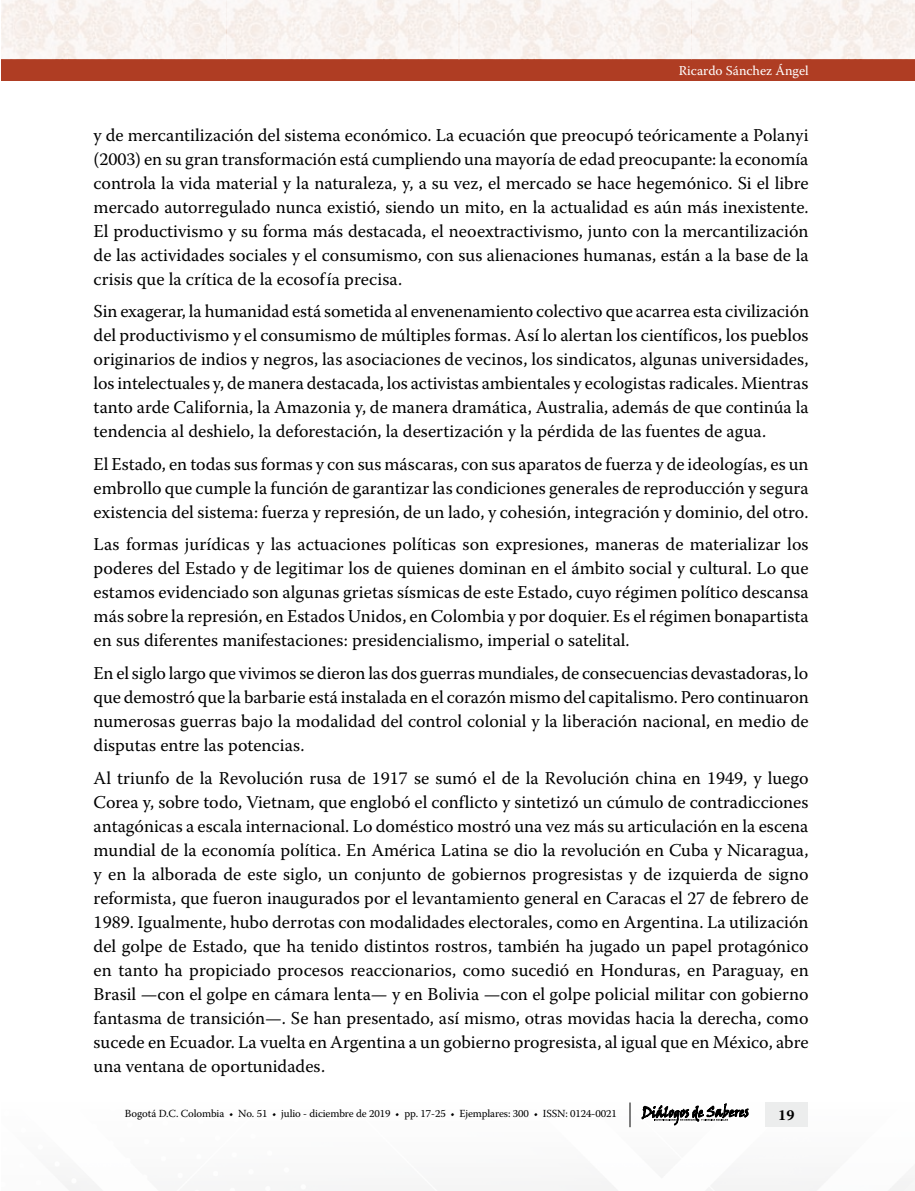
<style>
.page{position:relative;width:915px;height:1191px;background:#fff}
.page>*{position:absolute;margin:0;border:0;box-sizing:border-box;transform-origin:0 0}
.t1{font:18px/24px "Warnock Pro";color:#000;text-align:justify}
.t2{font:700 15px "Warnock Pro";color:#000}
.t3{font:13.5px "Warnock Pro";color:#fff}
.t4{font:10.8px "Warnock Pro";letter-spacing:-.01em;color:#000}
</style>
<div class="page">
<div style="left:2px;top:60px;width:912px;height:21px;background:#af3d23"></div>
<div style="left:764px;top:1102px;width:43px;height:24px;background:#eceded"></div>
<svg style="left:641px;top:1103px;width:108px;height:23px"></svg>
<svg style="left:629px;top:1102px;width:1px;height:25px"></svg>
<div style="left:2px;top:0;width:912px;height:60px;background:#f9f2ef"></div>
<p class="t3" style="left:678px;top:62px;width:131px">Ricardo Sánchez Ángel</p>
<p class="t1" style="left:94px;top:123px;width:716px">y de mercantilización del sistema económico. La ecuación que preocupó teóricamente a Polanyi (2003) en su gran transformación está cumpliendo una mayoría de edad preocupante: la economía controla la vida material y la naturaleza, y, a su vez, el mercado se hace hegemónico. Si el libre mercado autorregulado nunca existió, siendo un mito, en la actualidad es aún más inexistente.<br>El productivismo y su forma más destacada, el neoextractivismo, junto con la mercantilización de las actividades sociales y el consumismo, con sus alienaciones humanas, están a la base de la crisis que la crítica de la ecosofía precisa.</p>
<p class="t1" style="left:94px;top:299px;width:716px">Sin exagerar, la humanidad está sometida al envenenamiento colectivo que acarrea esta civilización del productivismo y el consumismo de múltiples formas. Así lo alertan los científicos, los pueblos originarios de indios y negros, las asociaciones de vecinos, los sindicatos, algunas universidades, los intelectuales y, de manera destacada, los activistas ambientales y ecologistas radicales. Mientras tanto arde California, la Amazonia y, de manera dramática, Australia, además de que continúa la tendencia al deshielo, la deforestación, la desertización y la pérdida de las fuentes de agua.</p>
<p class="t1" style="left:94px;top:452px;width:716px">El Estado, en todas sus formas y con sus máscaras, con sus aparatos de fuerza y de ideologías, es un embrollo que cumple la función de garantizar las condiciones generales de reproducción y segura existencia del sistema: fuerza y represión, de un lado, y cohesión, integración y dominio, del otro.</p>
<p class="t1" style="left:94px;top:532px;width:716px">Las formas jurídicas y las actuaciones políticas son expresiones, maneras de materializar los poderes del Estado y de legitimar los de quienes dominan en el ámbito social y cultural. Lo que estamos evidenciado son algunas grietas sísmicas de este Estado, cuyo régimen político descansa más sobre la represión, en Estados Unidos, en Colombia y por doquier. Es el régimen bonapartista en sus diferentes manifestaciones: presidencialismo, imperial o satelital.</p>
<p class="t1" style="left:94px;top:661px;width:716px">En el siglo largo que vivimos se dieron las dos guerras mundiales, de consecuencias devastadoras, lo que demostró que la barbarie está instalada en el corazón mismo del capitalismo. Pero continuaron numerosas guerras bajo la modalidad del control colonial y la liberación nacional, en medio de disputas entre las potencias.</p>
<p class="t1" style="left:94px;top:765px;width:716px">Al triunfo de la Revolución rusa de 1917 se sumó el de la Revolución china en 1949, y luego Corea y, sobre todo, Vietnam, que englobó el conflicto y sintetizó un cúmulo de contradicciones antagónicas a escala internacional. Lo doméstico mostró una vez más su articulación en la escena mundial de la economía política. En América Latina se dio la revolución en Cuba y Nicaragua, y en la alborada de este siglo, un conjunto de gobiernos progresistas y de izquierda de signo reformista, que fueron inaugurados por el levantamiento general en Caracas el 27 de febrero de 1989. Igualmente, hubo derrotas con modalidades electorales, como en Argentina. La utilización del golpe de Estado, que ha tenido distintos rostros, también ha jugado un papel protagónico en tanto ha propiciado procesos reaccionarios, como sucedió en Honduras, en Paraguay, en Brasil —con el golpe en cámara lenta— y en Bolivia —con el golpe policial militar con gobierno fantasma de transición—. Se han presentado, así mismo, otras movidas hacia la derecha, como sucede en Ecuador. La vuelta en Argentina a un gobierno progresista, al igual que en México, abre una ventana de oportunidades.</p>
<p class="t4" style="left:125px;top:1107px;width:493px">Bogotá D.C. Colombia • No. 51 • julio - diciembre de 2019 • pp. 17-25 • Ejemplares: 300 • ISSN: 0124-0021</p>
<p class="t2" style="left:778px;top:1106px;width:18px">19</p>
</div>
